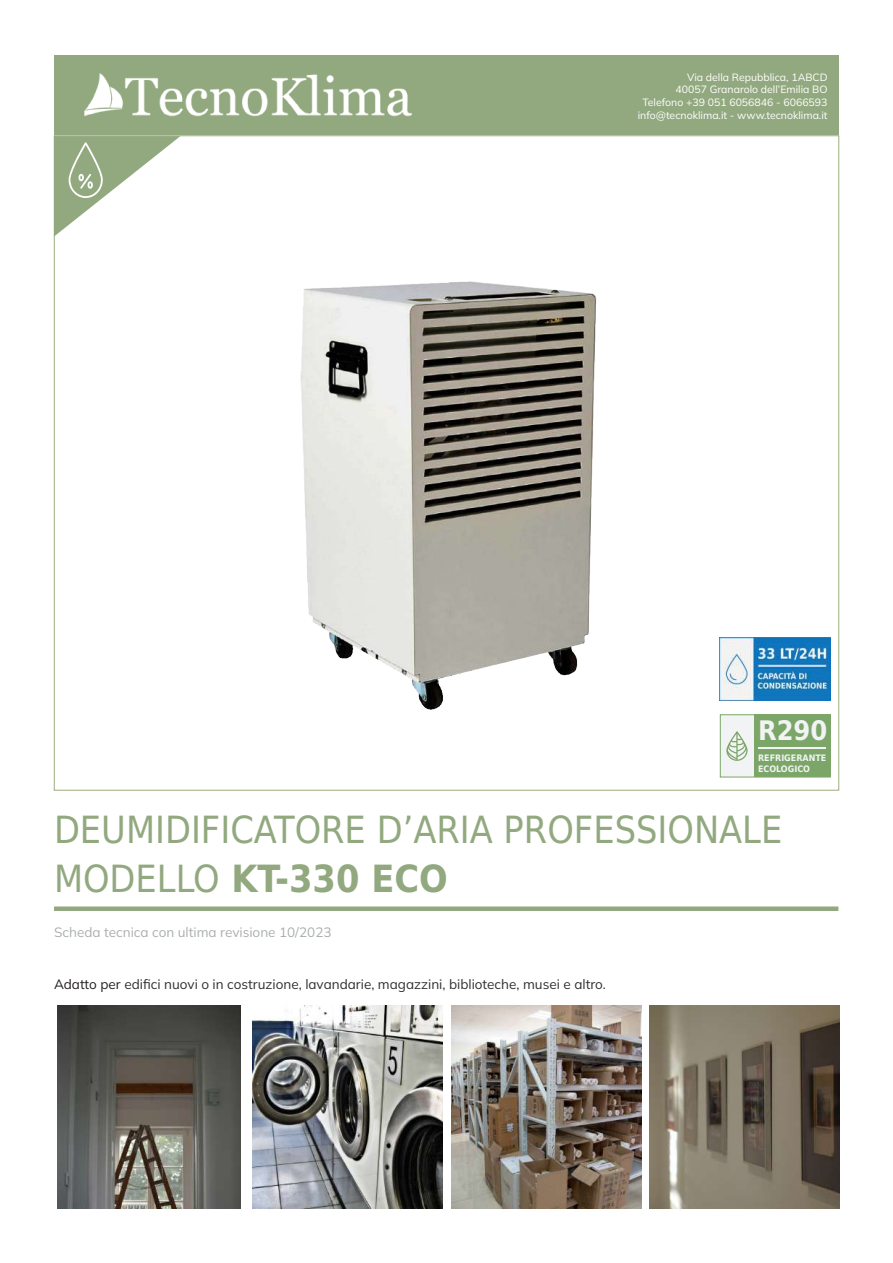
<style>
.page{position:relative;width:893px;height:1263px;background:#fff}
.page>*{position:absolute;margin:0;border:0;box-sizing:border-box;transform-origin:0 0}
.t1{font:37.5px/48.6px "DejaVu Sans Condensed";color:#92a97f}
.t2{font:700 27px "DejaVu Sans Condensed";color:#f2f3f4}
.t3{font:200 13.5px "Mulish";color:#312f30}
.t4{font:200 13.5px "Mulish";color:#abaeaf}
.t5{font:200 10.5px/12.6px "Mulish";color:#fff;text-align:right}
.t6{font:700 8.85px/10.6px "DejaVu Sans Condensed";color:#f2f3f4}
.s1{font-weight:700}
.s2{color:#231f20}
</style>
<div class="page">
<div style="left:54px;top:135px;width:785px;height:655px;background:#fff;border:1px solid #9dad7f"></div>
<div style="left:54px;top:906px;width:784px;height:5px;background:#92a97f"></div>
<img style="left:57px;top:1006px;width:184px;height:203px">
<img style="left:253px;top:1006px;width:189px;height:203px">
<img style="left:451px;top:1006px;width:190px;height:203px">
<img style="left:650px;top:1006px;width:189px;height:203px">
<svg style="left:54px;top:136px;width:126px;height:101px"></svg>
<img style="left:300px;top:281px;width:297px;height:429px">
<img style="left:720px;top:638px;width:110px;height:63px">
<div style="left:720px;top:715px;width:110px;height:62px;background:#f2f3f4"></div>
<div style="left:720px;top:714px;width:111px;height:63px;border:1px solid #7ba668"></div>
<div style="left:754px;top:715px;width:76px;height:62px;background:#7ba668"></div>
<hr style="left:759px;top:747px;width:67px;height:1px;background:#f2f3f4">
<svg style="left:726px;top:731px;width:22px;height:30px"></svg>
<div style="left:54px;top:55px;width:785px;height:79px;background:#92a97f"></div>
<img style="left:84px;top:73px;width:328px;height:44px">
<p class="t5" style="left:638px;top:71px;width:191px">Via della Repubblica, 1ABCD<br>40057 Granarolo dell’Emilia BO Telefono +39 051 6056846 - 6066593 info@tecnoklima.it - www.tecnoklima.it</p>
<h2 class="t2" style="left:758px;top:708px;width:71px">R290</h2>
<p class="t6" style="left:758px;top:752px;width:70px">REFRIGERANTE<br>ECOLOGICO</p>
<h1 class="t1" style="left:54px;top:804px;width:730px">DEUMIDIFICATORE D’ARIA PROFESSIONALE<br>MODELLO <span class="s1">KT-330 ECO</span></h1>
<p class="t4" style="left:54px;top:922px;width:279px">Scheda tecnica con ultima revisione 10/2023</p>
<p class="t3" style="left:54px;top:975px;width:553px"><span class="s2">Adatto per</span> edifici nuovi o in costruzione, lavandarie, magazzini, biblioteche, musei e altro.</p>
</div>
